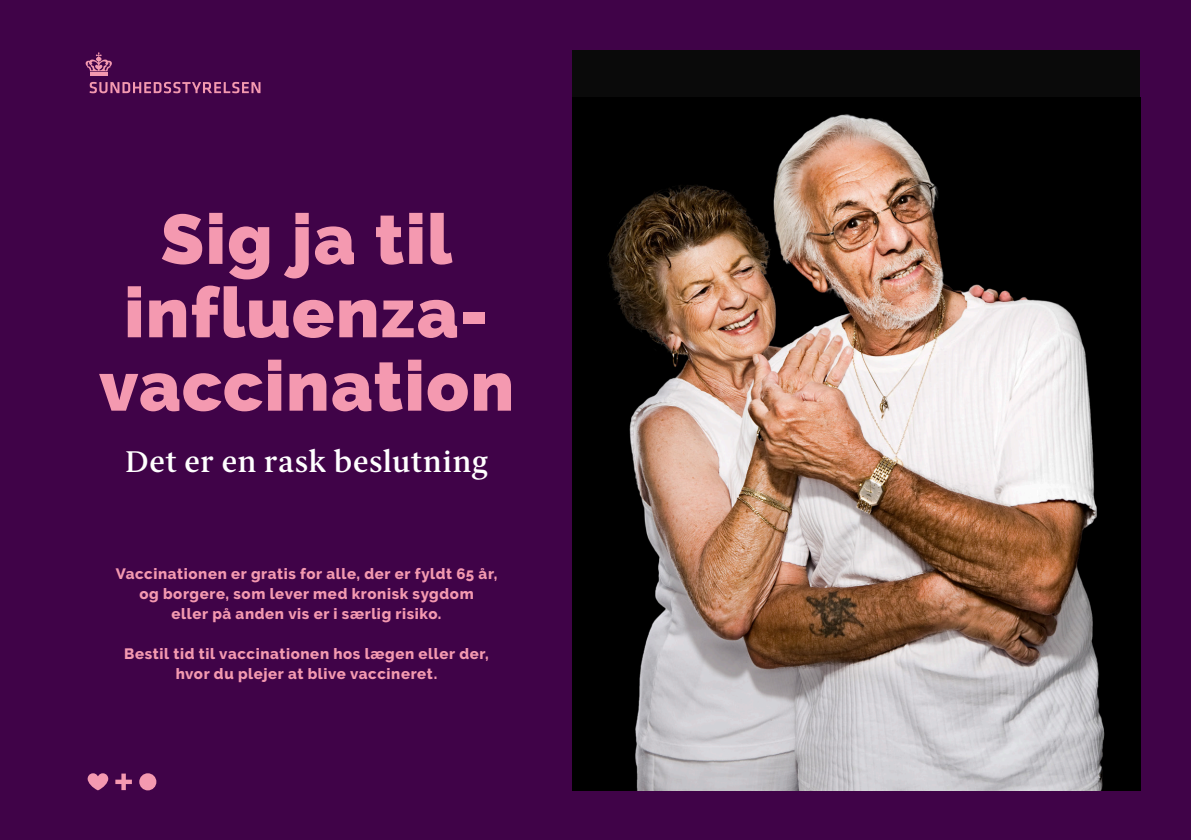
<style>
.page{position:relative;width:1191px;height:840px;background:#fff}
.page>*{position:absolute;margin:0;border:0;box-sizing:border-box;transform-origin:0 0}
.t1{font:900 69.8px/73.4px "Raleway";letter-spacing:.02em;color:#f499b0;text-align:center}
.t2{font:600 30px "ID Serif";letter-spacing:.025em;color:#fff}
.t3{font:800 15px/20px "Raleway";letter-spacing:.04em;color:#f499b0;text-align:center}
</style>
<div class="page">
<div style="left:0;top:0;width:1191px;height:839px;background:#400348"></div>
<div style="left:573px;top:50px;width:567px;height:740px;background:#000"></div>
<img style="left:608px;top:114px;width:497px;height:676px">
<svg style="left:88px;top:773px;width:68px;height:17px"></svg>
<hr style="left:90px;top:72px;width:18px;height:3px;background:#f499b0">
<svg style="left:86px;top:52px;width:26px;height:19px"></svg>
<svg style="left:90px;top:82px;width:170px;height:11px"></svg>
<p class="t1" style="left:99px;top:203px;width:416px">Sig ja til influenza&shy;vaccination</p>
<p class="t2" style="left:125px;top:443px;width:363px">Det er en rask beslutning</p>
<p class="t3" style="left:116px;top:563px;width:383px">Vaccinationen er gratis for alle, der er fyldt 65 år, og borgere, som lever med kronisk sygdom<br>eller på anden vis er i særlig risiko.</p>
<p class="t3" style="left:124px;top:643px;width:366px">Bestil tid til vaccinationen hos lægen eller der, hvor du plejer at blive vaccineret.</p>
</div>
